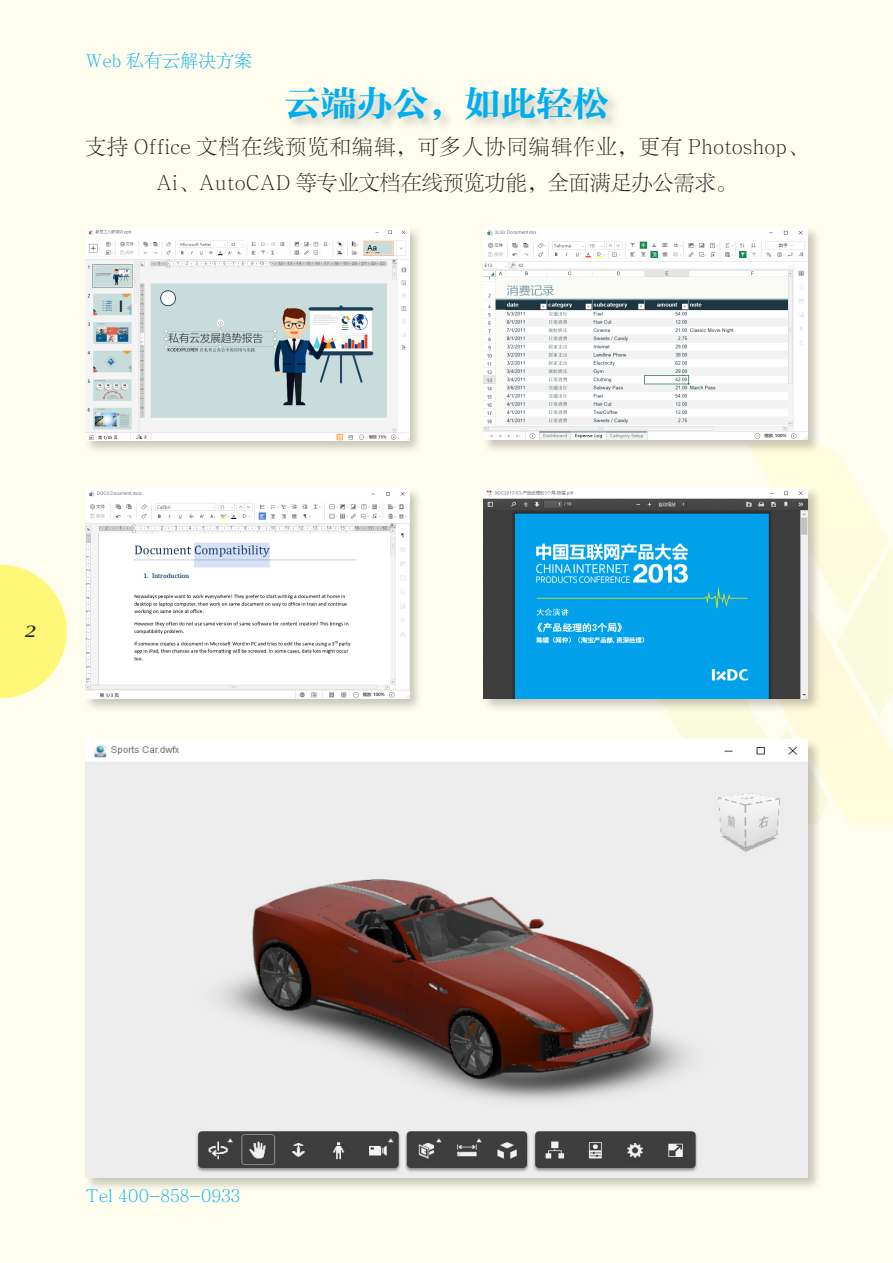
<style>
.page{position:relative;width:893px;height:1263px;background:#fffeee}
.page>*{position:absolute;margin:0;border:0;box-sizing:border-box;transform-origin:0 0}
.t1{font:36px "FZCYSK GBK1 0";color:#00aeef}
.介绍文字样式2{font:21px/36px "FZLTSK GBK1 0";color:#231f20;text-align:center}
.t2{font:italic 21px "Lucida Calligraphy";color:#231f20}
.t3{font:18px "FZLTSK GBK1 0";color:#00aeef}
</style>
<div class="page">
<svg style="left:0;top:565px;width:67px;height:133px"></svg>
<svg style="left:668px;top:713px;width:18px;height:25px"></svg>
<svg style="left:753px;top:446px;width:131px;height:88px"></svg>
<svg style="left:686px;top:534px;width:207px;height:290px"></svg>
<div style="left:284px;top:85px;width:338px;height:49px;background:#231f20;opacity:.25"></div>
<div style="left:83px;top:225px;width:340px;height:229px;background:#231f20;opacity:.25"></div>
<img style="left:85px;top:227px;width:324px;height:213px">
<div style="left:482px;top:225px;width:340px;height:229px;background:#231f20;opacity:.25"></div>
<img style="left:484px;top:227px;width:324px;height:213px">
<div style="left:83px;top:486px;width:340px;height:227px;background:#231f20;opacity:.25"></div>
<img style="left:85px;top:488px;width:324px;height:211px">
<div style="left:482px;top:486px;width:340px;height:227px;background:#231f20;opacity:.25"></div>
<img style="left:484px;top:488px;width:324px;height:210px">
<div style="left:83px;top:738px;width:739px;height:454px;background:#231f20;opacity:.25"></div>
<img style="left:85px;top:740px;width:723px;height:438px">
<p class="t3" style="left:85px;top:52px;width:169px">Web 私有云解决方案</p>
<p class="t1" style="left:284px;top:84px;width:326px">云端办公，如此轻松</p>
<p class="介绍文字样式2" style="left:85px;top:129px;width:724px">支持 Office 文档在线预览和编辑，可多人协同编辑作业，更有 Photoshop、<br>Ai、AutoCAD 等专业文档在线预览功能，全面满足办公需求。</p>
<p class="t2" style="left:24px;top:617px;width:13px">2</p>
<p class="t3" style="left:85px;top:1186px;width:157px">Tel 400-858-0933</p>
</div>
